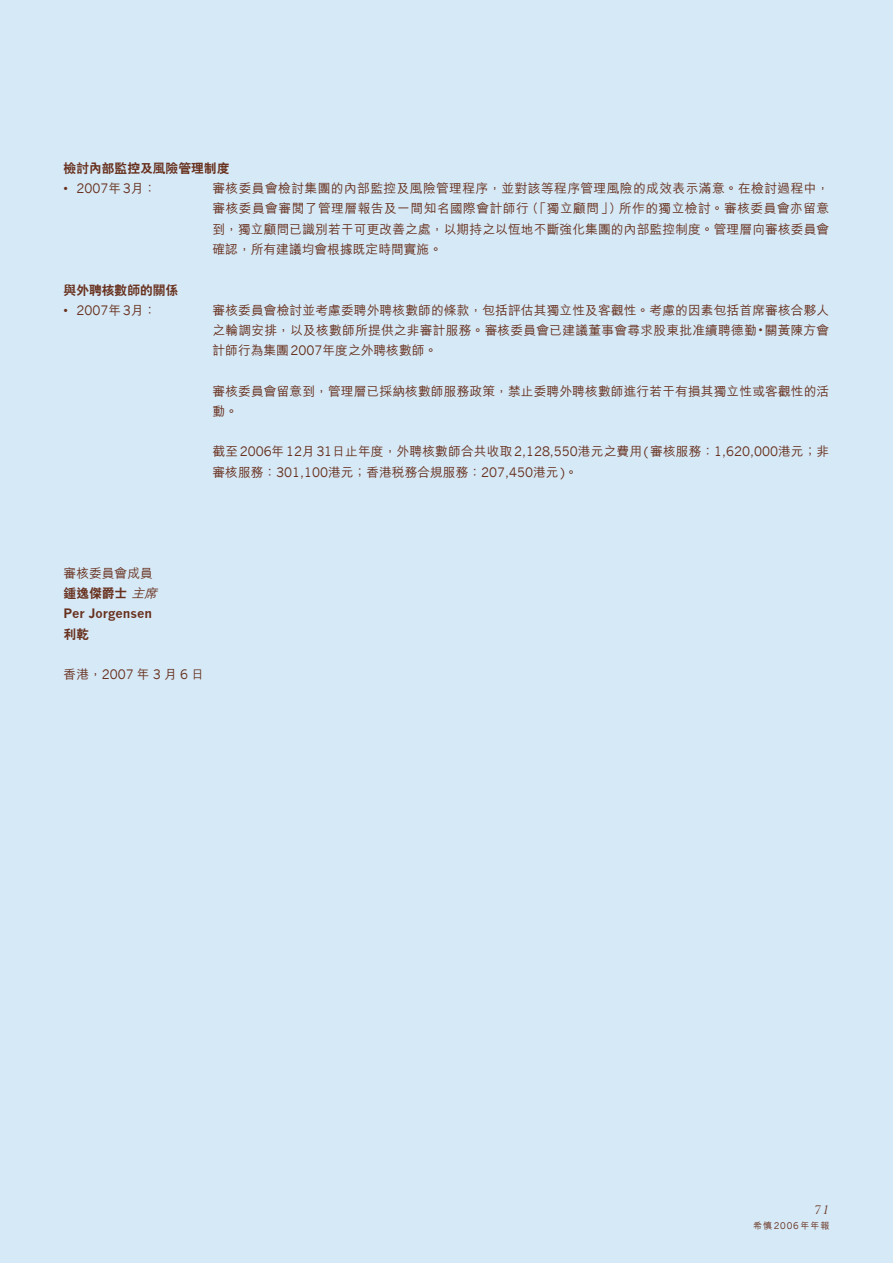
<style>
.page{position:relative;width:893px;height:1263px;background:#fff}
.page>*{position:absolute;margin:0;border:0;box-sizing:border-box;transform-origin:0 0}
.t1{font:italic 15px "Perpetua Std";color:#68311e}
.t2{font:12.75px/20.2px "M Hei HK Medium B5 pc H";letter-spacing:.01em;color:#68311e;text-align:justify}
.t3{font:12.75px "C Hei 2 HK Xbold B5 pc H";color:#68311e}
.t4{font:12.75px "News Gothic";color:#68311e}
.t5{font:700 12.75px "News Gothic";color:#68311e}
.t6{font:9px "M Hei HK Medium B5 pc H";color:#68311e}
.s1{font-family:"M Hei HK Medium B5 pc H"}
.s2{font-family:"Perpetua Std"}
.s3{font-family:"News Gothic"}
.s4{font-family:"M Hei HK Medium B5 pc H";font-style:italic}
</style>
<div class="page">
<div style="left:0;top:0;width:892px;height:1263px;background:#d6e9f7"></div>
<p class="t3" style="left:64px;top:163px;width:167px">檢討內部監控及風險管理制度</p>
<p class="t4" style="left:64px;top:181px;width:94px">• 2007<span class="s1">年</span>3<span class="s1">月：</span></p>
<p class="t2" style="left:212px;top:180px;width:618px">審核委員會檢討集團的內部監控及風險管理程序，並對該等程序管理風險的成效表示滿意。在檢討過程中，審核委員會審閱了管理層報告及一間知名國際會計師行（「獨立顧問」）所作的獨立檢討。審核委員會亦留意到，獨立顧問已識別若干可更改善之處，以期持之以恆地不斷強化集團的內部監控制度。管理層向審核委員會確認，所有建議均會根據既定時間實施。</p>
<p class="t3" style="left:64px;top:285px;width:116px">與外聘核數師的關係</p>
<p class="t4" style="left:64px;top:302px;width:94px">• 2007<span class="s1">年</span>3<span class="s1">月：</span></p>
<p class="t2" style="left:212px;top:301px;width:618px">審核委員會檢討並考慮委聘外聘核數師的條款，包括評估其獨立性及客觀性。考慮的因素包括首席審核合夥人之輪調安排，以及核數師所提供之非審計服務。審核委員會已建議董事會尋求股東批准續聘德勤<span class="s2">•</span>關黃陳方會計師行為集團<span class="s3">2007</span>年度之外聘核數師。</p>
<p class="t2" style="left:212px;top:382px;width:618px">審核委員會留意到，管理層已採納核數師服務政策，禁止委聘外聘核數師進行若干有損其獨立性或客觀性的活動。</p>
<p class="t2" style="left:212px;top:443px;width:618px">截至<span class="s3">2006</span>年<span class="s3">12</span>月<span class="s3">31</span>日止年度，外聘核數師合共收取<span class="s3">2,128,550</span>港元之費用<span class="s3">(</span>審核服務：<span class="s3">1,620,000</span>港元；非審核服務：<span class="s3">301,100</span>港元；香港稅務合規服務：<span class="s3">207,450</span>港元<span class="s3">)</span>。</p>
<p class="t2" style="left:64px;top:565px;width:91px">審核委員會成員</p>
<p class="t3" style="left:64px;top:589px;width:98px">鍾逸傑爵士<span class="s4">主席</span></p>
<p class="t5" style="left:64px;top:606px;width:90px">Per Jorgensen</p>
<p class="t3" style="left:64px;top:629px;width:27px">利乾</p>
<p class="t2" style="left:64px;top:666px;width:142px">香港，<span class="s3">2007</span> 年 <span class="s3">3</span> 月 <span class="s3">6</span> 日</p>
<p class="t1" style="left:814px;top:1200px;width:17px">71</p>
<p class="t6" style="left:753px;top:1222px;width:78px">希慎<span class="s3">2006</span>年年報</p>
</div>
